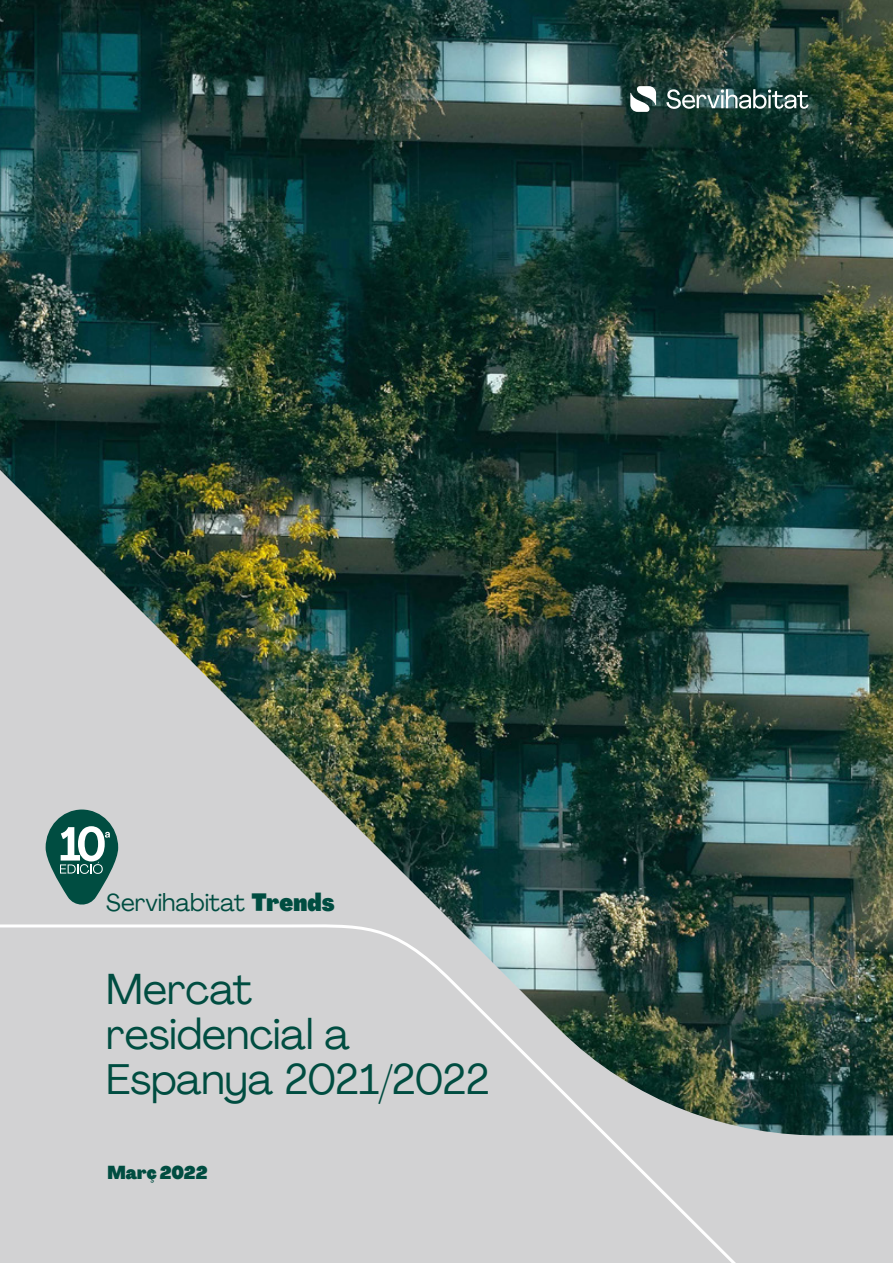
<style>
.page{position:relative;width:893px;height:1263px;background:#fff}
.page>*{position:absolute;margin:0;border:0;box-sizing:border-box;transform-origin:0 0}
.t1{font:42px/45px "Agrandir";letter-spacing:-.005em;color:#004d41}
.t2{font:24px "Agrandir";color:#004d41}
.t3{font:900 condensed 18px "Agrandir";color:#004d41}
.s1{font-weight:900;font-stretch:condensed}
</style>
<div class="page">
<img style="left:0;top:0;width:893px;height:1263px">
<svg style="left:630px;top:86px;width:26px;height:26px"></svg>
<svg style="left:666px;top:89px;width:143px;height:20px"></svg>
<svg style="left:0;top:921px;width:748px;height:342px;background:#bec1c0"></svg>
<svg style="left:46px;top:809px;width:72px;height:98px;background:#618c86"></svg>
<p class="t2" style="left:106px;top:888px;width:230px">Servihabitat <span class="s1">Trends</span></p>
<p class="t1" style="left:106px;top:967px;width:385px">Mercat<br>residencial a<br>Espanya 2021/2022</p>
<p class="t3" style="left:107px;top:1161px;width:102px">Març 2022</p>
</div>
